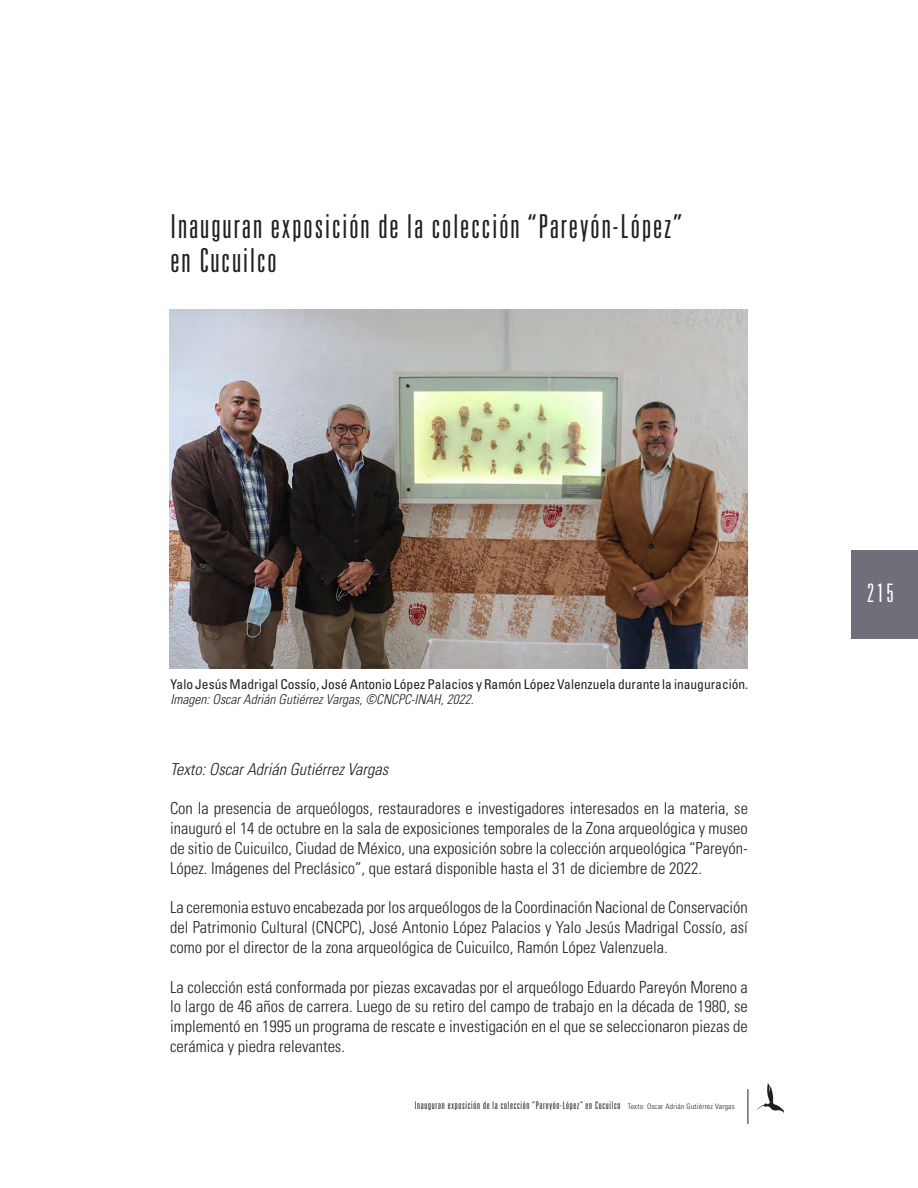
<style>
.page{position:relative;width:918px;height:1188px;background:#fff}
.page>*{position:absolute;margin:0;border:0;box-sizing:border-box;transform-origin:0 0}
.t1{font:300 ultra-condensed 33px "Univers LT Std";letter-spacing:.06em;color:#231f20}
.t2{font:300 ultra-condensed 25.5px "Univers LT Std";color:#fff}
.t3{font:300 condensed 16.5px/19.8px "Univers LT Std";color:#231f20;text-align:justify}
.t4{font:italic 300 condensed 16.5px "Univers LT Std";color:#231f20}
.t5{font:condensed 13.5px "Univers LT Std";color:#231f20}
.t6{font:italic 300 condensed 13.5px "Univers LT Std";color:#231f20}
.t7{font:300 ultra-condensed 10.5px "Univers LT Std";letter-spacing:.07em;color:#231f20}
.s1{font-stretch:condensed;font-size:7.5px}
</style>
<div class="page">
<hr style="left:748px;top:1089px;width:1px;height:35px;background:#231f20">
<div style="left:851px;top:550px;width:67px;height:88px;background:#706e79"></div>
<svg style="left:757px;top:1082px;width:27px;height:32px"></svg>
<img style="left:170px;top:309px;width:578px;height:359px">
<p class="t1" style="left:171px;top:209px;width:513px">Inauguran exposición de la colección “Pareyón-López”</p>
<p class="t1" style="left:171px;top:243px;width:108px">en Cucuilco</p>
<p class="t5" style="left:171px;top:675px;width:579px">Yalo Jesús Madrigal Cossío, José Antonio López Palacios y Ramón López Valenzuela durante la inauguración.</p>
<p class="t6" style="left:171px;top:691px;width:305px">Imagen: Oscar Adrián Gutiérrez Vargas, ©CNCPC-INAH, 2022.</p>
<p class="t4" style="left:170px;top:759px;width:220px">Texto: Oscar Adrián Gutiérrez Vargas</p>
<p class="t3" style="left:170px;top:799px;width:579px">Con la presencia de arqueólogos, restauradores e investigadores interesados en la materia, se inauguró el 14 de octubre en la sala de exposiciones temporales de la Zona arqueológica y museo de sitio de Cuicuilco, Ciudad de México, una exposición sobre la colección arqueológica “Pareyón-López. Imágenes del Preclásico”, que estará disponible hasta el 31 de diciembre de 2022.</p>
<p class="t3" style="left:170px;top:898px;width:579px">La ceremonia estuvo encabezada por los arqueólogos de la Coordinación Nacional de Conservación del Patrimonio Cultural (CNCPC), José Antonio López Palacios y Yalo Jesús Madrigal Cossío, así como por el director de la zona arqueológica de Cuicuilco, Ramón López Valenzuela.</p>
<p class="t3" style="left:170px;top:977px;width:579px">La colección está conformada por piezas excavadas por el arqueólogo Eduardo Pareyón Moreno a lo largo de 46 años de carrera. Luego de su retiro del campo de trabajo en la década de 1980, se implementó en 1995 un programa de rescate e investigación en el que se seleccionaron piezas de cerámica y piedra relevantes.</p>
<p class="t7" style="left:415px;top:1100px;width:322px">Inauguran exposición de la colección “Pareyón-López” en Cucuilco <span class="s1">Texto: Oscar Adrián Gutiérrez Vargas</span></p>
<h2 class="t2" style="left:867px;top:579px;width:28px">215</h2>
</div>
